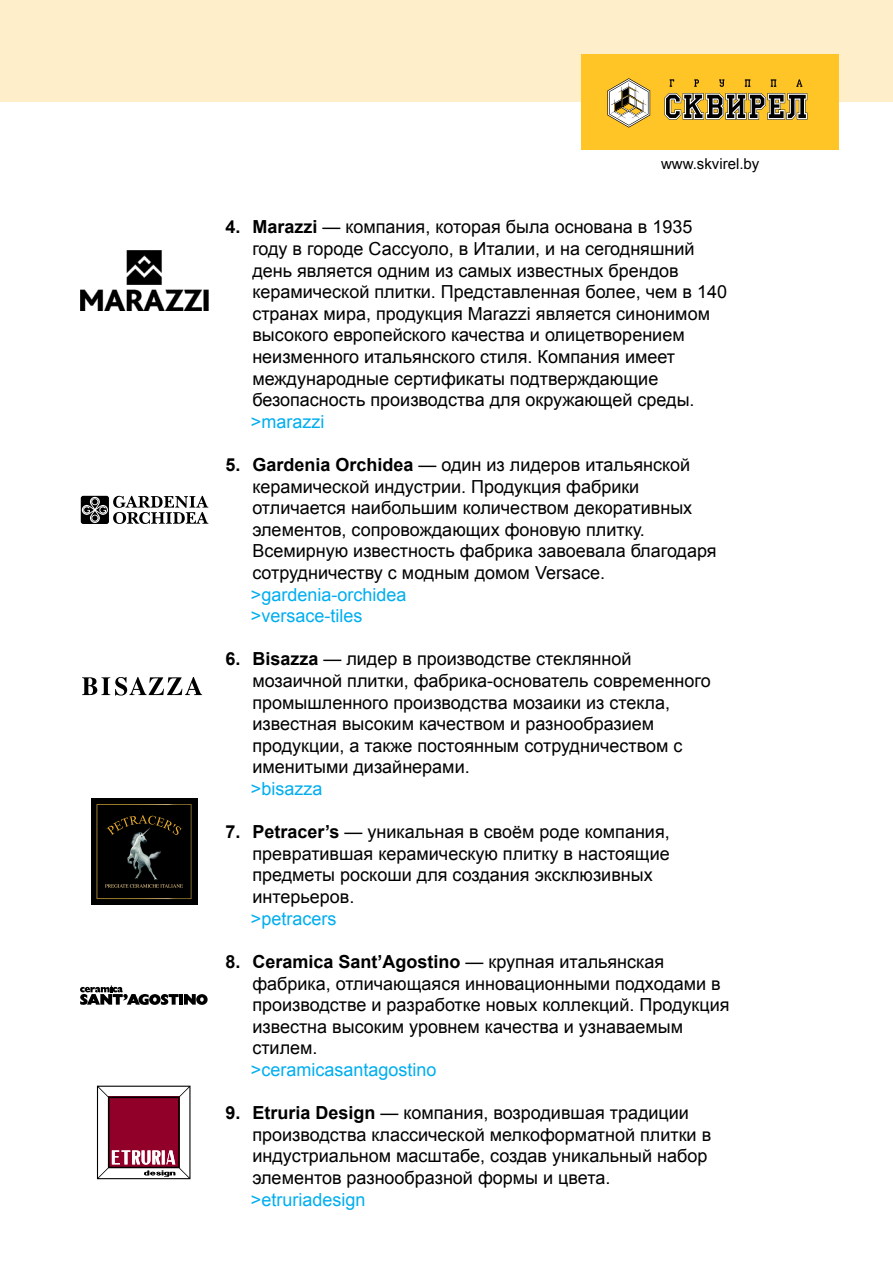
<style>
.page{position:relative;width:893px;height:1263px;background:#fff}
.page>*{position:absolute;margin:0;border:0;box-sizing:border-box;transform-origin:0 0}
.t1{font:18px/21.6px "Arial";color:#000}
.t2{font:18px/21.6px "Arial";color:#00aeef}
.t3{font:15px "Arial";color:#000}
.s1{font-weight:700}
</style>
<div class="page">
<svg style="left:81px;top:496px;width:127px;height:28px"></svg>
<div style="left:0;top:0;width:893px;height:102px;background:#ffeeca"></div>
<div style="left:582px;top:54px;width:257px;height:95px;background:#ffc425"></div>
<svg style="left:607px;top:78px;width:43px;height:50px"></svg>
<svg style="left:670px;top:79px;width:4px;height:8px"></svg>
<svg style="left:694px;top:79px;width:5px;height:8px"></svg>
<svg style="left:719px;top:79px;width:5px;height:8px"></svg>
<svg style="left:745px;top:79px;width:5px;height:8px"></svg>
<svg style="left:771px;top:79px;width:5px;height:8px"></svg>
<svg style="left:796px;top:79px;width:6px;height:8px"></svg>
<svg style="left:664px;top:93px;width:143px;height:27px"></svg>
<svg style="left:82px;top:677px;width:120px;height:18px"></svg>
<div style="left:91px;top:798px;width:106px;height:107px;background:#000"></div>
<img style="left:97px;top:804px;width:94px;height:95px">
<img style="left:125px;top:835px;width:39px;height:47px">
<svg style="left:105px;top:884px;width:78px;height:4px"></svg>
<svg style="left:107px;top:815px;width:75px;height:20px"></svg>
<svg style="left:80px;top:985px;width:128px;height:20px"></svg>
<svg style="left:97px;top:1086px;width:93px;height:93px"></svg>
<img style="left:81px;top:250px;width:127px;height:61px">
<p class="t3" style="left:661px;top:154px;width:100px">www.skvirel.by</p>
<p class="t1" style="left:252px;top:216px;width:476px;text-indent:-27px"><span class="s1">4. Marazzi</span> — компания, которая была основана в 1935 году в городе Сассуоло, в Италии, и на сегодняшний день является одним из самых известных брендов керамической плитки. Представленная более, чем в 140 странах мира, продукция Marazzi является синонимом высокого европейского качества и олицетворением неизменного итальянского стиля. Компания имеет международные сертификаты подтверждающие безопасность производства для окружающей среды.</p>
<p class="t2" style="left:251px;top:411px;width:75px">&gt;marazzi</p>
<p class="t1" style="left:252px;top:454px;width:466px;text-indent:-27px"><span class="s1">5. Gardenia Orchidea</span> — один из лидеров итальянской керамической индустрии. Продукция фабрики отличается наибольшим количеством декоративных элементов, сопровождающих фоновую плитку.<br>Всемирную известность фабрика завоевала благодаря сотрудничеству с модным домом Versace.</p>
<p class="t2" style="left:251px;top:584px;width:157px">&gt;gardenia-orchidea &gt;versace-tiles</p>
<p class="t1" style="left:252px;top:648px;width:460px;text-indent:-27px"><span class="s1">6. Bisazza</span> — лидер в производстве стеклянной мозаичной плитки, фабрика-основатель современного промышленного производства мозаики из стекла, известная высоким качеством и разнообразием продукции, а также постоянным сотрудничеством с именитыми дизайнерами.</p>
<p class="t2" style="left:251px;top:778px;width:73px">&gt;bisazza</p>
<p class="t1" style="left:252px;top:821px;width:419px;text-indent:-27px"><span class="s1">7. Petracer’s</span> — уникальная в своём роде компания, превратившая керамическую плитку в настоящие предметы роскоши для создания эксклюзивных интерьеров.</p>
<p class="t2" style="left:251px;top:908px;width:87px">&gt;petracers</p>
<p class="t1" style="left:252px;top:951px;width:479px;text-indent:-27px"><span class="s1">8. Ceramica Sant’Agostino</span> — крупная итальянская фабрика, отличающаяся инновационными подходами в производстве и разработке новых коллекций. Продукция известна высоким уровнем качества и узнаваемым стилем.</p>
<p class="t2" style="left:251px;top:1059px;width:187px">&gt;ceramicasantagostino</p>
<p class="t1" style="left:252px;top:1102px;width:460px;text-indent:-27px"><span class="s1">9. Etruria Design</span> — компания, возродившая традиции производства классической мелкоформатной плитки в индустриальном масштабе, создав уникальный набор элементов разнообразной формы и цвета.</p>
<p class="t2" style="left:251px;top:1188px;width:116px">&gt;etruriadesign</p>
</div>
